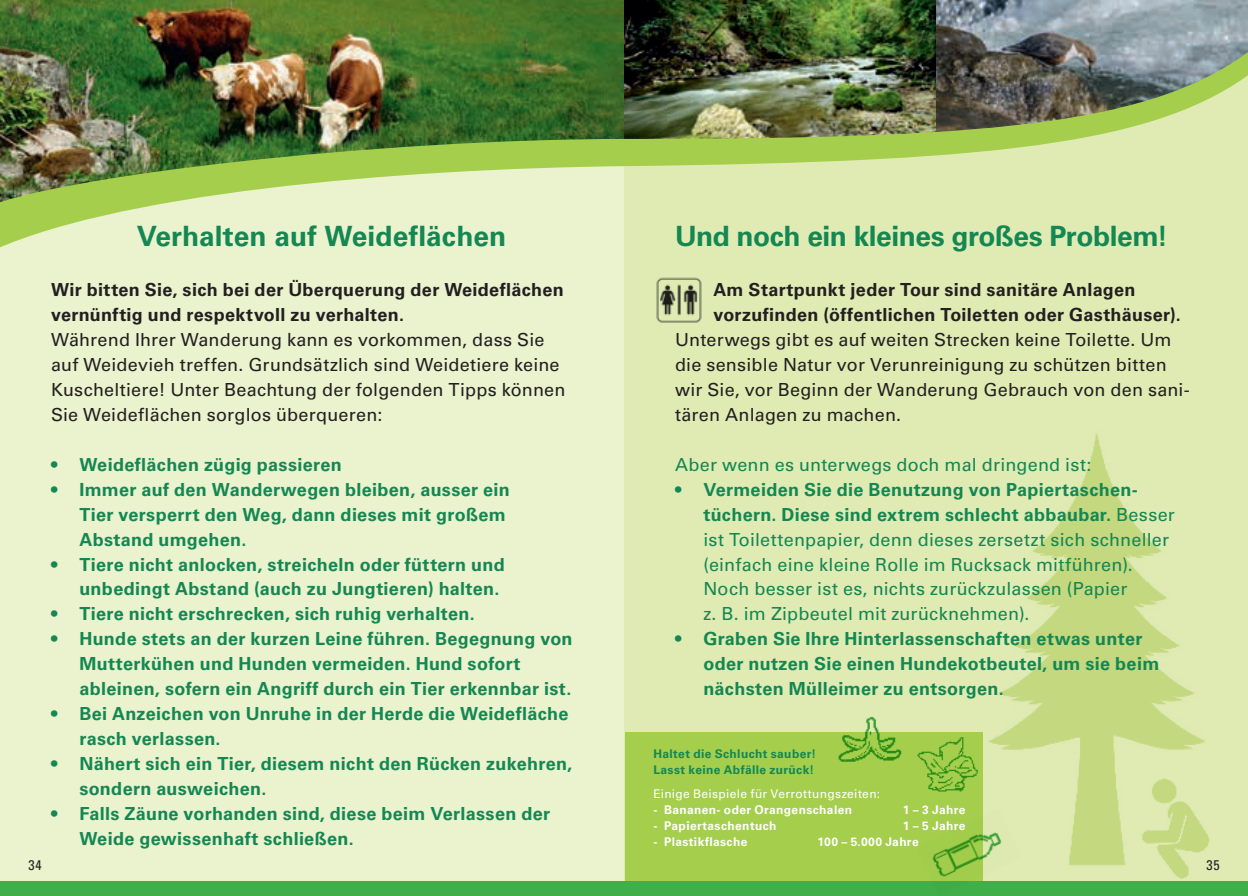
<style>
.page{position:relative;width:1248px;height:896px;background:#fff}
.page>*{position:absolute;margin:0;border:0;box-sizing:border-box;transform-origin:0 0}
.t1{font:700 28px "Univers";letter-spacing:-.01em;color:#148752}
.t2{font:700 18px/25px "Univers";letter-spacing:.02em;color:#148752}
.t3{font:18px/25px "Univers";letter-spacing:.01em;color:#231f20}
.t4{font:18px/25px "Univers";letter-spacing:.015em;color:#148752}
.t5{font:700 18px/25px "Univers";letter-spacing:.02em;color:#231f20}
.t6{font:condensed 14px "Univers";color:#231f20}
.t7{font:700 12px "Univers";letter-spacing:.03em;color:#fff}
.t8{font:700 12px/16px "Univers";letter-spacing:.03em;color:#148752}
.t9{font:12px "Univers";letter-spacing:.025em;color:#fff}
.s1{font-weight:700}
</style>
<div class="page">
<div style="left:0;top:0;width:1247px;height:896px;background:#eaf2ce"></div>
<div style="left:624px;top:0;width:623px;height:896px;background:#e0ebb4"></div>
<img style="left:0;top:0;width:624px;height:39px">
<img style="left:624px;top:0;width:311px;height:39px">
<img style="left:935px;top:0;width:312px;height:39px">
<img style="left:656px;top:277px;width:46px;height:46px">
<img style="left:1137px;top:837px;width:96px;height:45px">
<img style="left:982px;top:433px;width:226px;height:442px">
<img style="left:0;top:39px;width:1247px;height:209px">
<div style="left:0;top:882px;width:1247px;height:14px;background:#40ae49"></div>
<div style="left:625px;top:732px;width:357px;height:149px;background:#a4ce4c"></div>
<img style="left:838px;top:717px;width:64px;height:45px">
<img style="left:917px;top:737px;width:61px;height:55px">
<img style="left:915px;top:808px;width:108px;height:74px">
<p class="t6" style="left:28px;top:856px;width:15px">34</p>
<h1 class="t1" style="left:137px;top:220px;width:371px">Verhalten auf Weideflächen</h1>
<p class="t5" style="left:51px;top:277px;width:514px">Wir bitten Sie, sich bei der Überquerung der Weideflächen vernünftig und respektvoll zu verhalten.</p>
<p class="t3" style="left:51px;top:327px;width:516px">Während Ihrer Wanderung kann es vorkommen, dass Sie auf Weidevieh treffen. Grundsätzlich sind Weidetiere keine Kuscheltiere! Unter Beachtung der folgenden Tipps können Sie Weideflächen sorglos überqueren:</p>
<p class="t2" style="left:51px;top:452px;width:292px">• Weideflächen zügig passieren</p>
<p class="t2" style="left:79px;top:477px;width:432px;text-indent:-28px">• Immer auf den Wanderwegen bleiben, ausser ein<br>Tier versperrt den Weg, dann dieses mit großem<br>Abstand umgehen.</p>
<p class="t2" style="left:51px;top:552px;width:455px;text-align:right">• Tiere nicht anlocken, streicheln oder füttern und unbedingt Abstand (auch zu Jungtieren) halten.</p>
<p class="t2" style="left:51px;top:602px;width:425px">• Tiere nicht erschrecken, sich ruhig verhalten.</p>
<p class="t2" style="left:79px;top:627px;width:494px;text-indent:-28px">• Hunde stets an der kurzen Leine führen. Begegnung von<br>Mutterkühen und Hunden vermeiden. Hund sofort ableinen, sofern ein Angriff durch ein Tier erkennbar ist.</p>
<p class="t2" style="left:79px;top:701px;width:490px;text-indent:-28px">• Bei Anzeichen von Unruhe in der Herde die Weidefläche rasch verlassen.</p>
<p class="t2" style="left:79px;top:751px;width:494px;text-indent:-28px">• Nähert sich ein Tier, diesem nicht den Rücken zukehren, sondern ausweichen.</p>
<p class="t2" style="left:79px;top:801px;width:472px;text-indent:-28px">• Falls Zäune vorhanden sind, diese beim Verlassen der<br>Weide gewissenhaft schließen.</p>
<h1 class="t1" style="left:675px;top:220px;width:494px">Und noch ein kleines großes Problem!</h1>
<p class="t5" style="left:713px;top:277px;width:469px">Am Startpunkt jeder Tour sind sanitäre Anlagen vorzufinden (öffentlichen Toiletten oder Gasthäuser).</p>
<p class="t3" style="left:675px;top:327px;width:516px">Unterwegs gibt es auf weiten Strecken keine Toilette. Um die sensible Natur vor Verunreinigung zu schützen bitten wir Sie, vor Beginn der Wanderung Gebrauch von den sani&shy;tären Anlagen zu machen.</p>
<p class="t4" style="left:675px;top:452px;width:418px">Aber wenn es unterwegs doch mal dringend ist:</p>
<p class="t4" style="left:703px;top:477px;width:473px;text-indent:-28px"><span class="s1">• Vermeiden Sie die Benutzung von Papiertaschen‑ tüchern. Diese sind extrem schlecht abbaubar.</span> Besser ist Toilettenpapier, denn dieses zersetzt sich schneller (einfach eine kleine Rolle im Rucksack mitführen).<br>Noch besser ist es, nichts zurückzulassen (Papier<br>z. B. im Zipbeutel mit zurücknehmen).</p>
<p class="t2" style="left:703px;top:627px;width:457px;text-indent:-28px">• Graben Sie Ihre Hinterlassenschaften etwas unter oder nutzen Sie einen Hundekotbeutel, um sie beim nächsten Mülleimer zu entsorgen.</p>
<p class="t8" style="left:653px;top:745px;width:164px">Haltet die Schlucht sauber!<br>Lasst keine Abfälle zurück!</p>
<p class="t9" style="left:653px;top:786px;width:228px">Einige Beispiele für Verrottungszeiten:</p>
<p class="t7" style="left:653px;top:802px;width:200px">- Bananen- oder Orangenschalen</p>
<p class="t7" style="left:902px;top:802px;width:64px">1 – 3 Jahre</p>
<p class="t7" style="left:653px;top:818px;width:125px">- Papiertaschentuch</p>
<p class="t7" style="left:902px;top:818px;width:64px">1 – 5 Jahre</p>
<p class="t7" style="left:653px;top:834px;width:96px">- Plastikflasche</p>
<p class="t7" style="left:817px;top:834px;width:103px">100 – 5.000 Jahre</p>
<p class="t6" style="left:1206px;top:856px;width:15px">35</p>
</div>
